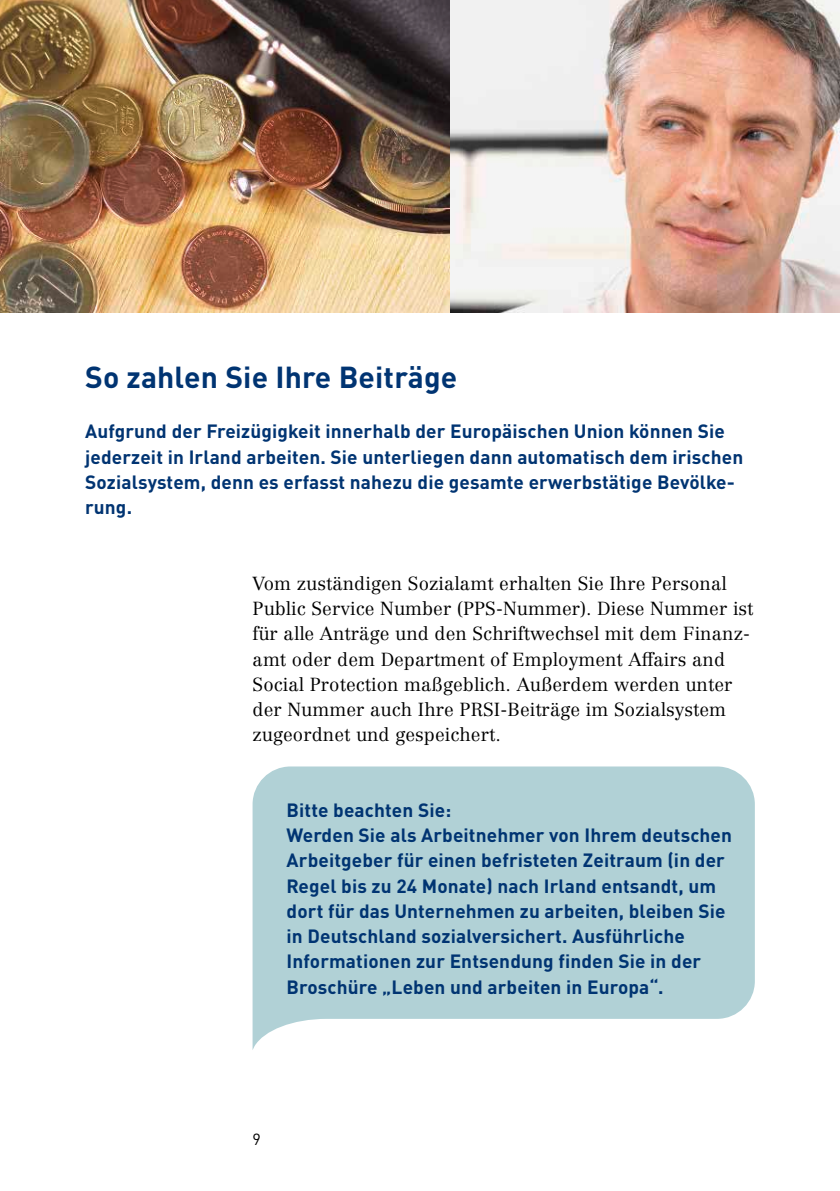
<style>
.page{position:relative;width:840px;height:1191px;background:#fff}
.page>*{position:absolute;margin:0;border:0;box-sizing:border-box;transform-origin:0 0}
.t1{font:700 30px "DIN Pro";letter-spacing:.005em;color:#003472}
.t2{font:700 19px/25.2px "DIN Pro";letter-spacing:.005em;color:#003472}
.t3{font:300 18.6px/25.2px "Centennial LT Pro";letter-spacing:.005em;color:#000}
.t4{font:16px "DIN Pro";color:#000}
</style>
<div class="page">
<svg style="left:252px;top:766px;width:502px;height:284px;background:#b9d6da"></svg>
<img style="left:449px;top:0;width:390px;height:312px">
<img style="left:0;top:0;width:449px;height:312px">
<h2 class="t1" style="left:85px;top:352px;width:373px">So zahlen Sie Ihre Beiträge</h2>
<p class="t2" style="left:85px;top:417px;width:659px">Aufgrund der Freizügigkeit innerhalb der Europäischen Union können Sie jederzeit in Irland arbeiten. Sie unterliegen dann automatisch dem irischen Sozialsystem, denn es erfasst nahezu die gesamte erwerbstätige Bevölke&shy;rung.</p>
<p class="t3" style="left:252px;top:570px;width:502px">Vom zuständigen Sozialamt erhalten Sie Ihre Personal Public Service Number (PPS-Nummer). Diese Nummer ist für alle Anträge und den Schriftwechsel mit dem Finanz&shy;amt oder dem Department of Employment Affairs and Social Protection maßgeblich. Außerdem werden unter der Nummer auch Ihre PRSI-Beiträge im Sozialsystem zugeordnet und gespeichert.</p>
<h3 class="t2" style="left:286px;top:795px;width:166px">Bitte beachten Sie:</h3>
<p class="t2" style="left:286px;top:820px;width:446px">Werden Sie als Arbeitnehmer von Ihrem deutschen Arbeitgeber für einen befristeten Zeitraum (in der Regel bis zu 24 Monate) nach Irland entsandt, um dort für das Unternehmen zu arbeiten, bleiben Sie in Deutschland sozialversichert. Ausführliche Informationen zur Entsendung finden Sie in der Broschüre „Leben und arbeiten in Europa“.</p>
<p class="t4" style="left:252px;top:1126px;width:10px">9</p>
</div>
